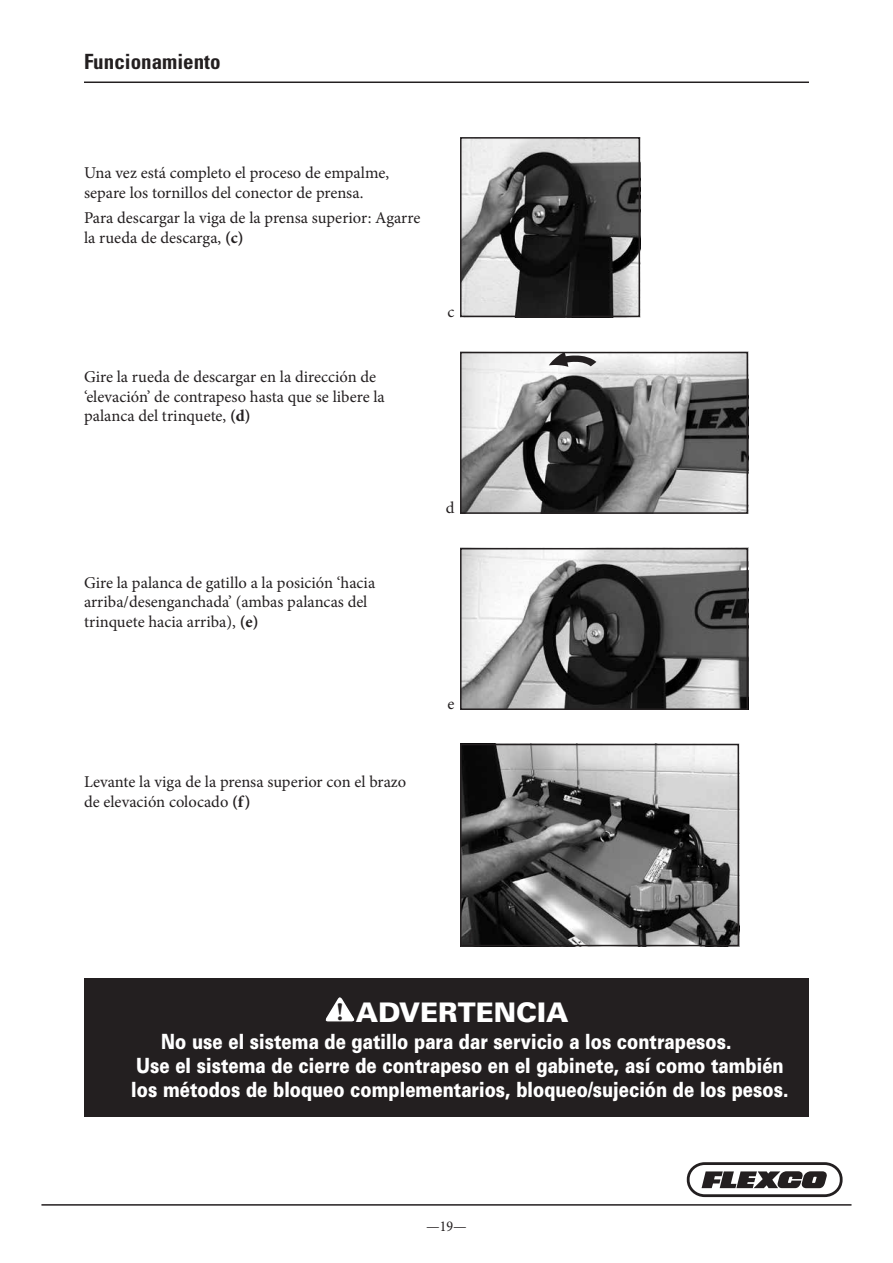
<style>
.page{position:relative;width:893px;height:1263px;background:#fff}
.page>*{position:absolute;margin:0;border:0;box-sizing:border-box;transform-origin:0 0}
.t1{font:900 27px "Univers LT Std";color:#fff}
.t2{font:900 21px/24px "Univers LT Std";color:#fff;scale:.8 1}
.t3{font:700 condensed 21px "Univers LT Std";color:#231f20}
.t4{font:16.5px/19.5px "Minion Pro";color:#231f20}
.t5{font:condensed 15px "Minion Pro";color:#231f20}
.s1{font-weight:700}
.s2{font-family:"Minion Pro";font-weight:700;font-size:25.2px;color:#231f20}
</style>
<div class="page">
<hr style="left:41px;top:1204px;width:810px;height:1px;background:#231f20">
<hr style="left:84px;top:82px;width:725px;height:1px;background:#231f20">
<svg style="left:687px;top:1162px;width:156px;height:35px"></svg>
<img style="left:463px;top:355px;width:282px;height:156px">
<div style="left:460px;top:352px;width:288px;height:162px;border:2px solid #231f20"></div>
<img style="left:463px;top:551px;width:282px;height:156px">
<div style="left:460px;top:548px;width:288px;height:162px;border:2px solid #231f20"></div>
<img style="left:463px;top:747px;width:273px;height:196px">
<div style="left:460px;top:744px;width:279px;height:202px;border:2px solid #231f20"></div>
<div style="left:84px;top:979px;width:725px;height:138px;background:#231f20"></div>
<svg style="left:325px;top:997px;width:30px;height:25px"></svg>
<img style="left:463px;top:140px;width:174px;height:174px">
<div style="left:460px;top:137px;width:180px;height:180px;border:2px solid #231f20"></div>
<svg style="left:549px;top:352px;width:47px;height:15px"></svg>
<p class="t3" style="left:84px;top:49px;width:138px">Funcionamiento</p>
<p class="t4" style="left:84px;top:163px;width:307px">Una vez está completo el proceso de empalme, separe los tornillos del conector de prensa.</p>
<p class="t4" style="left:84px;top:208px;width:338px">Para descargar la viga de la prensa superior: Agarre la rueda de descarga, <span class="s1">(c)</span></p>
<p class="t4" style="left:84px;top:367px;width:302px">Gire la rueda de descargar en la dirección de ‘elevación’ de contrapeso hasta que se libere la palanca del trinquete, <span class="s1">(d)</span></p>
<p class="t4" style="left:448px;top:302px;width:8px">c</p>
<p class="t4" style="left:84px;top:573px;width:293px">Gire la palanca de gatillo a la posición ‘hacia arriba/desenganchada’ (ambas palancas del trinquete hacia arriba), <span class="s1">(e)</span></p>
<p class="t4" style="left:84px;top:772px;width:324px">Levante la viga de la prensa superior con el brazo de elevación colocado <span class="s1">(f)</span></p>
<p class="t4" style="left:446px;top:498px;width:10px">d</p>
<p class="t4" style="left:447px;top:694px;width:9px">e</p>
<h1 class="t1" style="left:337px;top:995px;width:234px"><span class="s2">!</span> ADVERTENCIA</h1>
<p class="t2" style="left:131px;top:1029px;width:823px;text-indent:30px">No use el sistema de gatillo para dar servicio a los contrapesos.<br>Use el sistema de cierre de contrapeso en el gabinete, así como también los métodos de bloqueo complementarios, bloqueo/sujeción de los pesos.</p>
<p class="t5" style="left:426px;top:1218px;width:42px">—19—</p>
</div>
